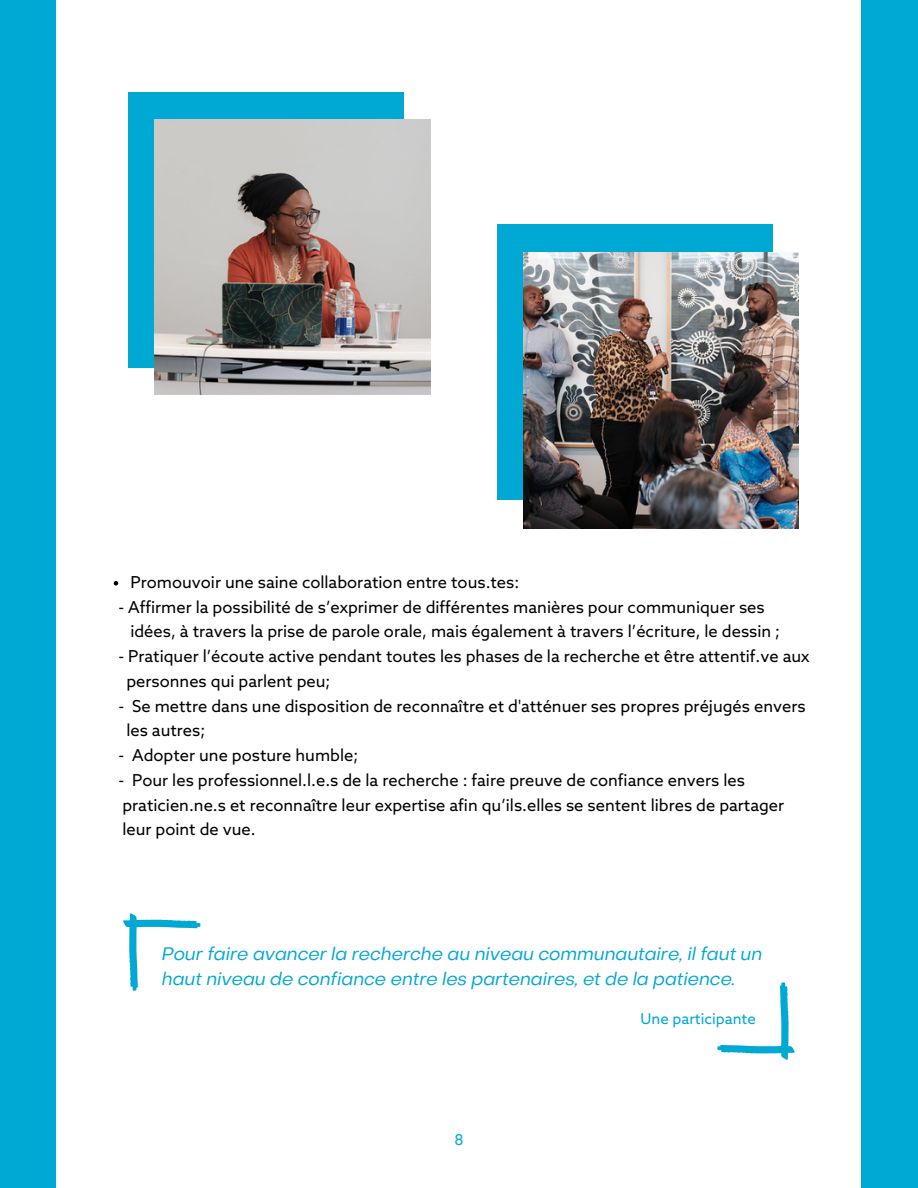
<style>
.page{position:relative;width:918px;height:1188px;background:#fff}
.page>*{position:absolute;margin:0;border:0;box-sizing:border-box;transform-origin:0 0}
.t1{font:italic 18px/24.8px "Object Sans";color:#00a8d4}
.t2{font:16.5px/24.8px "Azo Sans";color:#000}
.t3{font:15px "Azo Sans";color:#00a8d4}
</style>
<div class="page">
<div style="left:0;top:0;width:56px;height:1188px;background:#00a8d4"></div>
<div style="left:862px;top:0;width:56px;height:1188px;background:#00a8d4"></div>
<svg style="left:123px;top:913px;width:78px;height:78px"></svg>
<svg style="left:717px;top:982px;width:78px;height:78px"></svg>
<div style="left:128px;top:92px;width:276px;height:275px;background:#00a8d4"></div>
<img style="left:155px;top:119px;width:275px;height:275px">
<div style="left:498px;top:224px;width:275px;height:276px;background:#00a8d4"></div>
<img style="left:523px;top:253px;width:276px;height:275px">
<svg style="left:114px;top:581px;width:4px;height:5px"></svg>
<p class="t2" style="left:130px;top:571px;width:390px">Promouvoir une saine collaboration entre tous.tes:</p>
<h1 class="t2" style="left:130px;top:596px;width:651px;text-indent:-12px">- Affirmer la possibilité de s’exprimer de différentes manières pour communiquer ses idées, à travers la prise de parole orale, mais également à travers l’écriture, le dessin ;</h1>
<h1 class="t2" style="left:126px;top:645px;width:685px;text-indent:-8px">- Pratiquer l’écoute active pendant toutes les phases de la recherche et être attentif.ve aux personnes qui parlent peu;</h1>
<h1 class="t2" style="left:126px;top:695px;width:681px;text-indent:-8px">- Se mettre dans une disposition de reconnaître et d'atténuer ses propres préjugés envers les autres;</h1>
<h1 class="t2" style="left:118px;top:744px;width:241px">- Adopter une posture humble;</h1>
<h1 class="t2" style="left:118px;top:769px;width:667px">- Pour les professionnel.l.e.s de la recherche : faire preuve de confiance envers les praticien.ne.s et reconnaître leur expertise afin qu’ils.elles se sentent libres de partager leur point de vue.</h1>
<p class="t1" style="left:162px;top:943px;width:602px">Pour faire avancer la recherche au niveau communautaire, il faut un haut niveau de confiance entre les partenaires, et de la patience.</p>
<p class="t3" style="left:641px;top:1011px;width:117px">Une participante</p>
<p class="t3" style="left:454px;top:1132px;width:11px">8</p>
</div>
